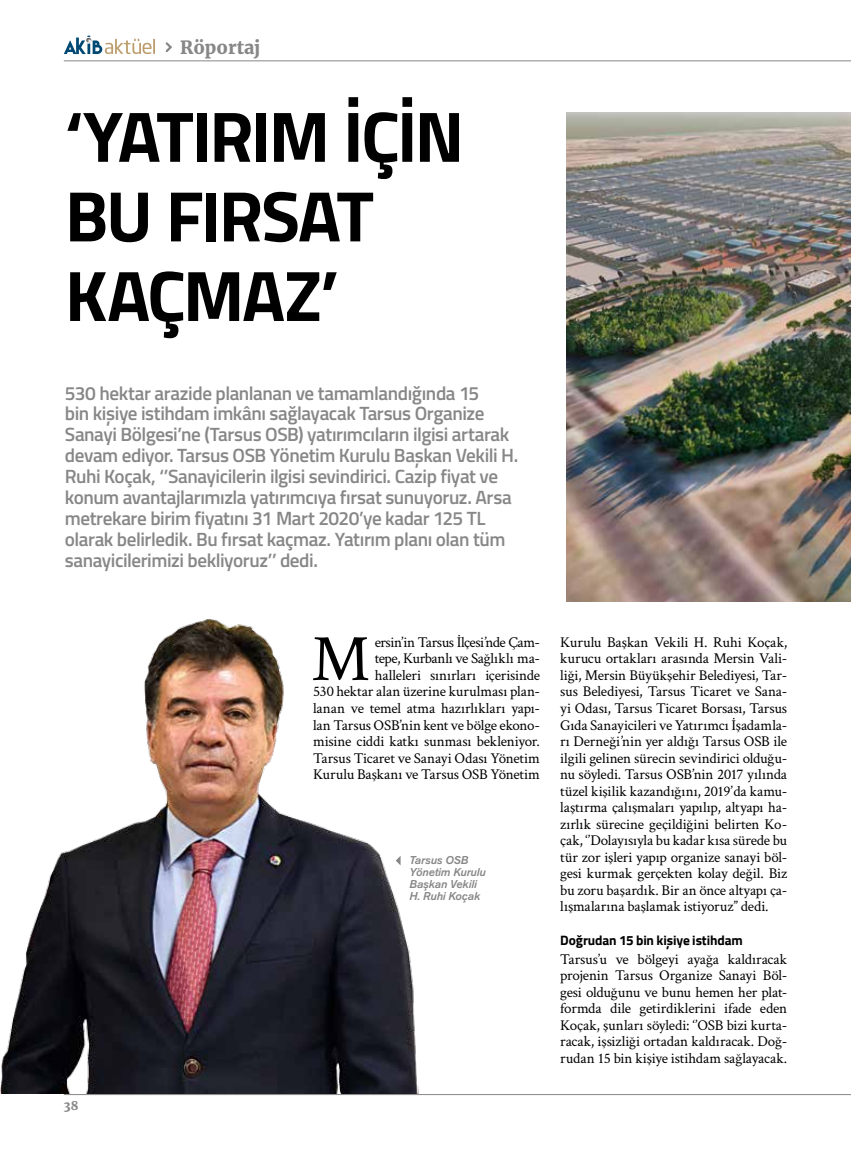
<style>
.page{position:relative;width:851px;height:1149px;background:#fff}
.page>*{position:absolute;margin:0;border:0;box-sizing:border-box;transform-origin:0 0}
.t1{font:700 71.55px/79.5px "Titillium Web";letter-spacing:-.04em;color:#000}
.t2{font:66px "Crimson Text";color:#000}
.t3{font:600 19.2px/20.9px "Titillium Web";letter-spacing:-.025em;color:#878787}
.t4{font:900 18px "Merriweather";color:#878787}
.t5{font:15px/16.5px "Crimson Text";letter-spacing:-.01em;color:#000;text-align:justify}
.t6{font:700 13.5px "Titillium Web";letter-spacing:-.01em;color:#000}
.t7{font:900 12px "Merriweather";color:#878787}
.t8{font:italic 500 11.25px/12px "Akzidenz Grotesk";letter-spacing:-.005em;color:#878787}
</style>
<div class="page">
<svg style="left:64px;top:36px;width:91px;height:18px"></svg>
<svg style="left:165px;top:42px;width:7px;height:10px"></svg>
<hr style="left:64px;top:60px;width:786px;height:1px;background:#878787">
<hr style="left:64px;top:1093px;width:786px;height:1px;background:#878787">
<img style="left:566px;top:112px;width:284px;height:489px">
<img style="left:0;top:619px;width:418px;height:474px">
<p class="t4" style="left:180px;top:35px;width:82px">Röportaj</p>
<h1 class="t1" style="left:65px;top:93px;width:401px">‘YATIRIM İÇİN<br>BU FIRSAT<br>KAÇMAZ’</h1>
<p class="t3" style="left:65px;top:381px;width:455px">530 hektar arazide planlanan ve tamamlandığında 15<br>bin kişiye istihdam imkânı sağlayacak Tarsus Organize Sanayi Bölgesi’ne (Tarsus OSB) yatırımcıların ilgisi artarak devam ediyor. Tarsus OSB Yönetim Kurulu Başkan Vekili H.<br>Ruhi Koçak, ‘’Sanayicilerin ilgisi sevindirici. Cazip fiyat ve konum avantajlarımızla yatırımcıya fırsat sunuyoruz. Arsa metrekare birim fiyatını 31 Mart 2020’ye kadar 125 TL olarak belirledik. Bu fırsat kaçmaz. Yatırım planı olan tüm sanayicilerimizi bekliyoruz’’ dedi.</p>
<p class="t7" style="left:64px;top:1096px;width:16px">38</p>
<p class="t5" style="left:313px;top:633px;width:228px;text-align:right">ersin’in Tarsus İlçesi’nde Çam-<br>tepe, Kurbanlı ve Sağlıklı ma-<br>halleleri sınırları içerisinde<br>530 hektar alan üzerine kurulması plan&shy;lanan ve temel atma hazırlıkları yapı&shy;lan Tarsus OSB’nin kent ve bölge ekono&shy;misine ciddi katkı sunması bekleniyor.<br>Tarsus Ticaret ve Sanayi Odası Yönetim Kurulu Başkanı ve Tarsus OSB Yönetim</p>
<h2 class="t2" style="left:311px;top:613px;width:60px">M</h2>
<p class="t8" style="left:409px;top:853px;width:78px">Tarsus OSB<br>Yönetim Kurulu<br>Başkan Vekili<br>H. Ruhi Koçak</p>
<p class="t5" style="left:560px;top:633px;width:228px">Kurulu Başkan Vekili H. Ruhi Koçak, kurucu ortakları arasında Mersin Vali&shy;liği, Mersin Büyükşehir Belediyesi, Tar&shy;sus Belediyesi, Tarsus Ticaret ve Sana&shy;yi Odası, Tarsus Ticaret Borsası, Tarsus Gıda Sanayicileri ve Yatırımcı İşadamla&shy;rı Derneği’nin yer aldığı Tarsus OSB ile ilgili gelinen sürecin sevindirici olduğu&shy;nu söyledi. Tarsus OSB’nin 2017 yılında tüzel kişilik kazandığını, 2019’da kamu&shy;laştırma çalışmaları yapılıp, altyapı ha&shy;zırlık sürecine geçildiğini belirten Ko&shy;çak, ‘’Dolayısıyla bu kadar kısa sürede bu tür zor işleri yapıp organize sanayi böl&shy;gesi kurmak gerçekten kolay değil. Biz bu zoru başardık. Bir an önce altyapı ça&shy;lışmalarına başlamak istiyoruz” dedi.</p>
<p class="t6" style="left:560px;top:929px;width:184px">Doğrudan 15 bin kişiye istihdam</p>
<p class="t5" style="left:560px;top:949px;width:228px">Tarsus’u ve bölgeyi ayağa kaldıracak projenin Tarsus Organize Sanayi Böl&shy;gesi olduğunu ve bunu hemen her plat&shy;formda dile getirdiklerini ifade eden Koçak, şunları söyledi: ‘’OSB bizi kurta&shy;racak, işsizliği ortadan kaldıracak. Doğ&shy;rudan 15 bin kişiye istihdam sağlayacak.</p>
</div>
